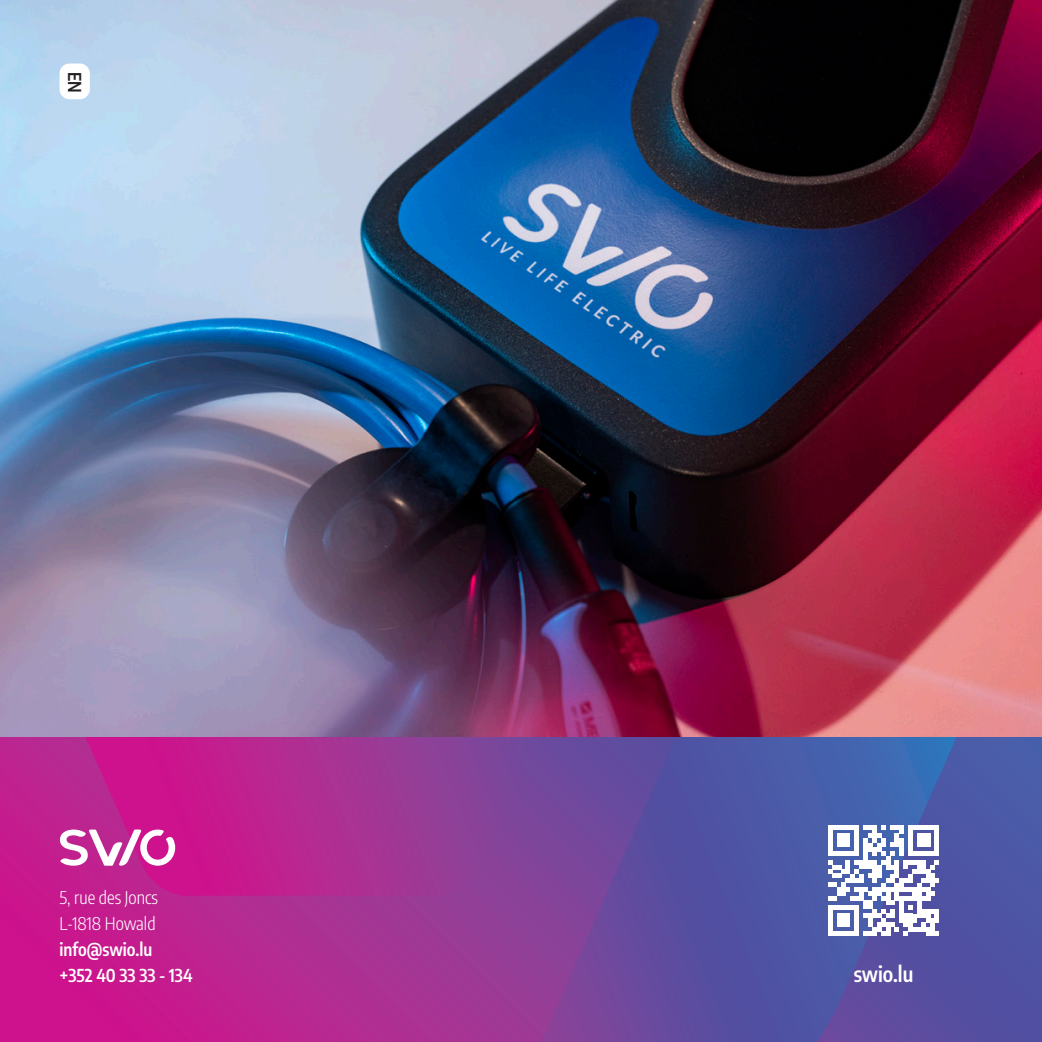
<style>
.page{position:relative;width:1042px;height:1042px;background:#fff}
.page>*{position:absolute;margin:0;border:0;box-sizing:border-box;transform-origin:0 0}
.t1{font:600 21px "Encode Sans Condensed";color:#fff}
.t2{font:600 17.5px "Encode Sans Condensed";color:#fff}
.t3{font:300 17.5px "Encode Sans Condensed";color:#fff}
.t4{font:600 17.5px "Encode Sans Condensed";color:#231f20}
</style>
<div class="page">
<svg style="left:0;top:895px;width:541px;height:147px;background:#b42790"></svg>
<svg style="left:541px;top:736px;width:501px;height:306px;background:#5752a2"></svg>
<svg style="left:0;top:736px;width:828px;height:159px;background:#903897"></svg>
<svg style="left:828px;top:825px;width:111px;height:111px"></svg>
<svg style="left:60px;top:829px;width:115px;height:37px"></svg>
<img style="left:0;top:0;width:1042px;height:736px">
<div style="left:60px;top:63px;width:30px;height:36px;background:#fff;border-radius:10px"></div>
<p class="t4" style="left:87px;top:72px;width:22px;rotate:90deg">EN</p>
<p class="t3" style="left:60px;top:885px;width:100px">5, rue des Joncs</p>
<p class="t3" style="left:60px;top:911px;width:98px">L-1818 Howald</p>
<p class="t2" style="left:60px;top:936px;width:94px">info@swio.lu</p>
<p class="t2" style="left:60px;top:963px;width:135px">+352 40 33 33 - 134</p>
<p class="t1" style="left:854px;top:959px;width:61px">swio.lu</p>
</div>
